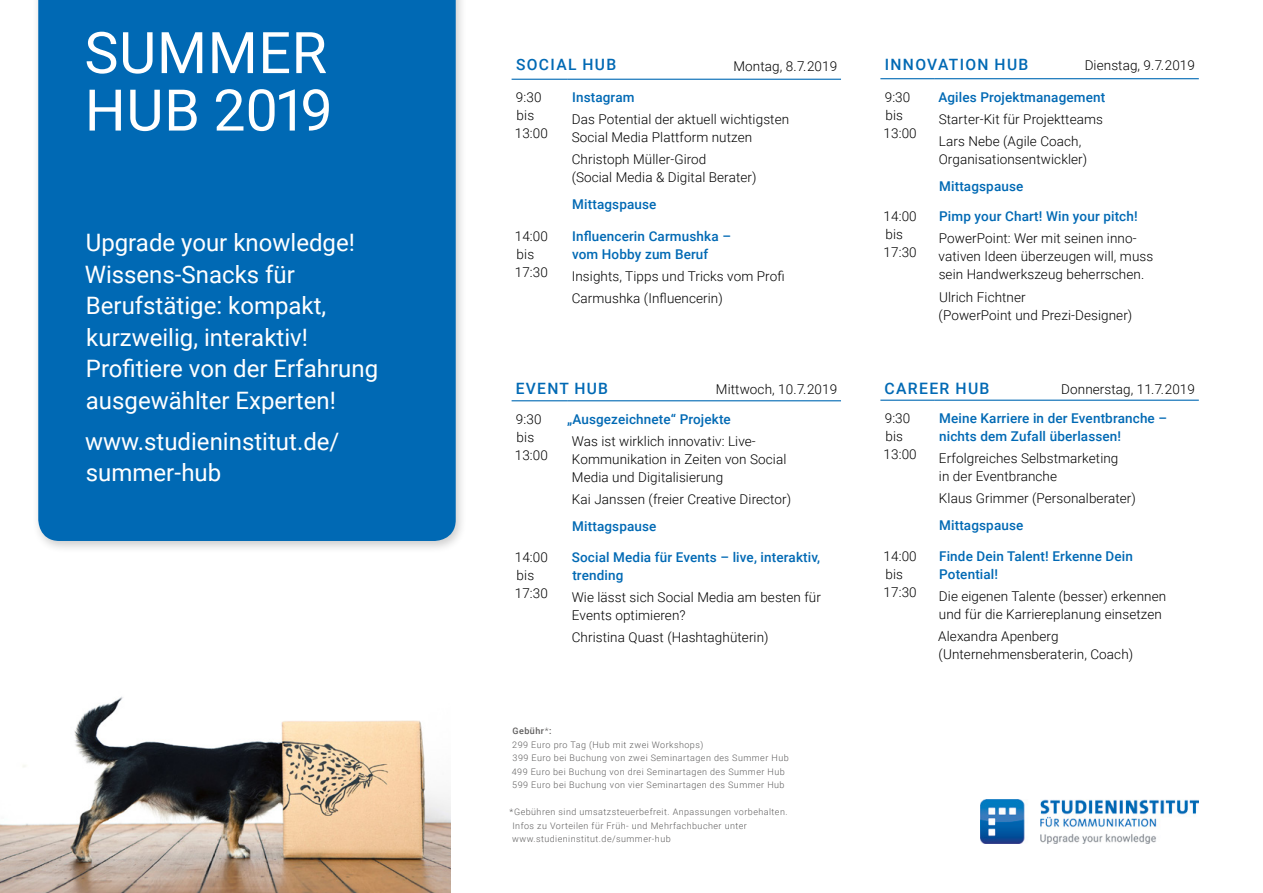
<style>
.page{position:relative;width:1263px;height:893px;background:#fff}
.page>*{position:absolute;margin:0;border:0;box-sizing:border-box;transform-origin:0 0}
.t1{font:57.45px/57.4px "Roboto";letter-spacing:.01em;color:#fff}
.t2{font:24px/31.5px "Roboto";color:#fff}
.t3{font:500 15.75px "Roboto";letter-spacing:.085em;color:#0069b4}
.t4{font:500 15.6px "Roboto";letter-spacing:.085em;color:#0069b4}
.t5{font:300 13.5px/18px "Roboto";letter-spacing:.005em;color:#000}
.t6{font:500 13.5px/18px "Roboto";letter-spacing:.01em;color:#0069b4}
.t7{font:300 9px/13.5px "Roboto";letter-spacing:.05em;color:#5f5e5e}
.s1{font-weight:500}
</style>
<div class="page">
<img style="left:0;top:696px;width:451px;height:197px">
<div style="left:31px;top:0;width:436px;height:554px;background:#000;opacity:.2"></div>
<div style="left:38px;top:0;width:418px;height:541px;background:#0069b4"></div>
<img style="left:981px;top:799px;width:218px;height:44px">
<hr style="left:512px;top:79px;width:55px;height:1px;background:#0069b4">
<hr style="left:567px;top:79px;width:274px;height:1px;background:#0069b4">
<hr style="left:512px;top:400px;width:55px;height:1px;background:#0069b4">
<hr style="left:567px;top:400px;width:274px;height:1px;background:#0069b4">
<hr style="left:880px;top:400px;width:54px;height:1px;background:#0069b4">
<hr style="left:934px;top:400px;width:265px;height:1px;background:#0069b4">
<hr style="left:880px;top:78px;width:54px;height:1px;background:#0069b4">
<hr style="left:934px;top:78px;width:265px;height:1px;background:#0069b4">
<h1 class="t1" style="left:84px;top:22px;width:250px">SUMMER<br>HUB 2019</h1>
<h2 class="t2" style="left:85px;top:226px;width:295px">Upgrade your knowledge!<br>Wissens-Snacks für -Berufs-tätige: kompakt, -kurzweilig, -interaktiv!<br>Profitiere von der Erfahrung -ausgewählter Experten!</h2>
<h2 class="t2" style="left:85px;top:425px;width:256px">www.studieninstitut.de/ summer-hub</h2>
<p class="t4" style="left:516px;top:54px;width:102px">SOCIAL HUB</p>
<p class="t5" style="left:733px;top:56px;width:105px">Montag, 8.7.2019</p>
<p class="t5" style="left:515px;top:88px;width:35px">9:30 bis<br>13:00</p>
<p class="t6" style="left:572px;top:88px;width:64px">Instagram</p>
<p class="t5" style="left:572px;top:110px;width:219px">Das Potential der aktuell wichtigsten<br>Social Media Plattform nutzen</p>
<p class="t5" style="left:572px;top:150px;width:186px">Christoph Müller-Girod<br>(Social Media &amp; Digital Berater)</p>
<p class="t6" style="left:572px;top:195px;width:86px">Mittagspause</p>
<p class="t5" style="left:515px;top:226px;width:35px">14:00 bis<br>17:30</p>
<p class="t6" style="left:572px;top:226px;width:161px">Influencerin Carmushka – vom Hobby zum Beruf</p>
<p class="t5" style="left:572px;top:264px;width:214px;line-height:22px">Insights, Tipps und Tricks vom Profi<br>Carmushka (Influencerin)</p>
<p class="t4" style="left:885px;top:54px;width:145px">INNOVATION HUB</p>
<p class="t5" style="left:1085px;top:56px;width:112px">Dienstag, 9.7.2019</p>
<p class="t5" style="left:884px;top:87px;width:35px">9:30 bis<br>13:00</p>
<p class="t6" style="left:938px;top:87px;width:168px">Agiles Projektmanagement</p>
<p class="t5" style="left:939px;top:107px;width:166px;line-height:22px">Starter-Kit für Projektteams<br>Lars Nebe (Agile Coach,</p>
<p class="t5" style="left:939px;top:149px;width:150px">Organisationsentwickler)</p>
<p class="t6" style="left:939px;top:177px;width:86px">Mittagspause</p>
<p class="t5" style="left:884px;top:207px;width:35px">14:00 bis<br>17:30</p>
<p class="t6" style="left:939px;top:207px;width:200px">Pimp your Chart! Win your pitch!</p>
<p class="t5" style="left:939px;top:229px;width:216px">PowerPoint: Wer mit seinen inno&shy;vativen Ideen überzeugen will, muss sein Handwerkszeug beherrschen.</p>
<p class="t5" style="left:938px;top:287px;width:195px">Ulrich Fichtner<br>(PowerPoint und Prezi-Designer)</p>
<p class="t3" style="left:884px;top:377px;width:107px">CAREER HUB</p>
<p class="t4" style="left:516px;top:377px;width:94px">EVENT HUB</p>
<p class="t5" style="left:1061px;top:380px;width:135px">Donnerstag, 11.7.2019</p>
<p class="t5" style="left:884px;top:409px;width:35px">9:30 bis<br>13:00</p>
<p class="t6" style="left:939px;top:409px;width:230px">Meine Karriere in der Eventbranche – nichts dem Zufall überlassen!</p>
<p class="t5" style="left:716px;top:380px;width:123px">Mittwoch, 10.7.2019</p>
<p class="t5" style="left:515px;top:409px;width:35px">9:30 bis<br>13:00</p>
<p class="t6" style="left:567px;top:409px;width:165px">„Ausgezeichnete“ Projekte</p>
<p class="t5" style="left:572px;top:431px;width:216px">Was ist wirklich innovativ: Live-<br>Kommunikation in Zeiten von Social<br>Media und Digitalisierung</p>
<p class="t5" style="left:572px;top:489px;width:221px">Kai Janssen (freier Creative Director)</p>
<p class="t6" style="left:572px;top:517px;width:86px">Mittagspause</p>
<p class="t5" style="left:939px;top:449px;width:181px">Erfolgreiches Selbstmarketing in der Eventbranche</p>
<p class="t5" style="left:939px;top:489px;width:198px">Klaus Grimmer (Personalberater)</p>
<p class="t6" style="left:939px;top:516px;width:86px">Mittagspause</p>
<p class="t5" style="left:515px;top:548px;width:35px">14:00 bis<br>17:30</p>
<p class="t6" style="left:572px;top:548px;width:250px">Social Media für Events – live, interaktiv, trending</p>
<p class="t5" style="left:572px;top:588px;width:251px">Wie lässt sich Social Media am besten für<br>Events optimieren?</p>
<p class="t5" style="left:572px;top:628px;width:198px">Christina Quast (Hashtaghüterin)</p>
<p class="t7" style="left:512px;top:724px;width:278px"><span class="s1">Gebühr</span>*<span class="s1">:<br></span>299 Euro pro Tag (Hub mit zwei Workshops)<br>399 Euro bei Buchung von zwei Seminartagen des Summer Hub 499 Euro bei Buchung von drei Seminartagen des Summer Hub 599 Euro bei Buchung von vier Seminartagen des Summer Hub</p>
<p class="t7" style="left:510px;top:805px;width:279px">*Gebühren sind umsatzsteuerbefreit. Anpassungen vorbehalten.<br>Infos zu Vorteilen für Früh- und Mehrfachbucher unter www.studieninstitut.de/summer-hub</p>
<p class="t5" style="left:884px;top:547px;width:35px">14:00 bis<br>17:30</p>
<p class="t6" style="left:939px;top:546px;width:195px">Finde Dein Talent! Erkenne Dein<br>Potential!</p>
<p class="t5" style="left:939px;top:587px;width:229px">Die eigenen Talente (besser) erkennen und für die Karriereplanung einsetzen</p>
<p class="t5" style="left:938px;top:627px;width:196px">Alexandra Apenberg (Unternehmensberaterin, Coach)</p>
</div>
